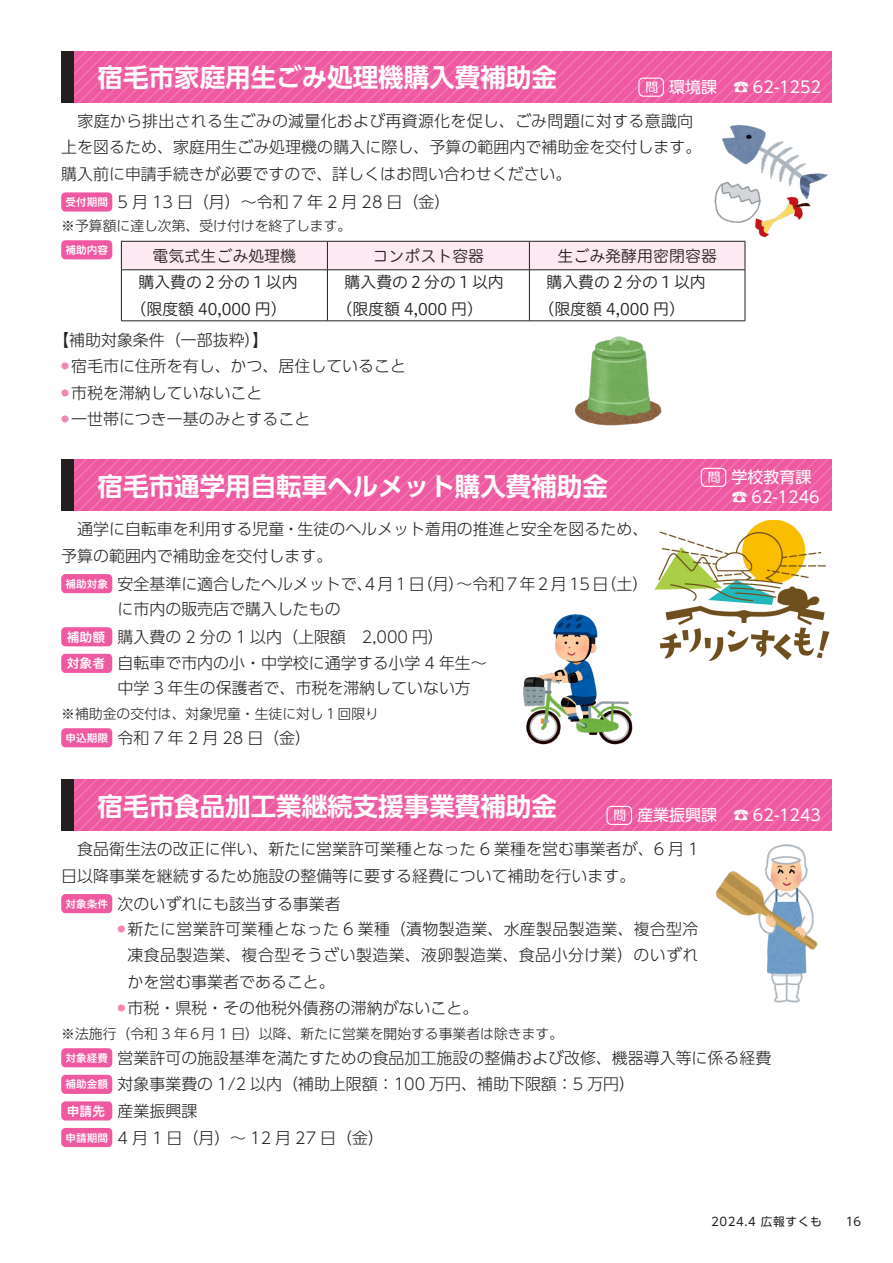
<style>
.page{position:relative;width:893px;height:1263px;background:#fff}
.page>*{position:absolute;margin:0;border:0;box-sizing:border-box;transform-origin:0 0}
.本文{font:700 25.5px "UD Shin Go Pro De";color:#fff}
.本文-2{font:300 15.9px/26.5px "UD Shin Go Pr 6";color:#231f20}
.本文-3{font:300 15.9px/26.5px "UD Shin Go Pro";color:#231f20}
.本文-4{font:15.9px "Hiragino UD Sans R Std N W3";color:#231f20}
.本文-5{font:300 15.9px/26.5px "UD Shin Go Pr 6";letter-spacing:.025em;color:#231f20}
.本文-6{font:15.9px "UD Shin Go Pr 6";color:#fff}
.本文-7{font:300 15.9px "UD Shin Go Pr 6";letter-spacing:.02em;color:#231f20}
.本文-8{font:300 13.8px "UD Shin Go Pr 6";color:#231f20}
.本文-9{font:300 13.8px "UD Shin Go Pro";color:#231f20}
.情報コーナー1{font:12.75px "Hiragino UD Sans R Std N W6";color:#fff}
.情報コーナー1-2{font:12.75px "UD Shin Go Pro";color:#fff}
.t1{font:11.7px "UD Shin Go Pro";letter-spacing:.05em;color:#231f20}
.情報コーナー1-3{font:10.65px "Hiragino UD Sans R Std N W6";color:#fff}
.本文-10{font:300 7.95px "UD Shin Go Pr 6";color:#f287b6}
</style>
<div class="page">
<div style="left:61px;top:192px;width:51px;height:20px;background:#ef59a1;border-radius:4px"></div>
<div style="left:61px;top:240px;width:51px;height:19px;background:#ef59a1;border-radius:4px"></div>
<svg style="left:74px;top:51px;width:758px;height:51px;background:#ef5ea4"></svg>
<div style="left:61px;top:51px;width:13px;height:51px;background:#231f20"></div>
<div style="left:638px;top:78px;width:26px;height:19px;border:1px solid #fff;border-radius:4px"></div>
<svg style="left:121px;top:241px;width:625px;height:29px;background:#efdde5"></svg>
<hr style="left:121px;top:270px;width:206px;height:1px;background:#231f20">
<hr style="left:121px;top:270px;width:1px;height:51px;background:#231f20">
<hr style="left:327px;top:270px;width:202px;height:1px;background:#231f20">
<hr style="left:327px;top:270px;width:1px;height:51px;background:#231f20">
<hr style="left:529px;top:270px;width:216px;height:1px;background:#231f20">
<hr style="left:529px;top:270px;width:1px;height:51px;background:#231f20">
<hr style="left:745px;top:270px;width:1px;height:51px;background:#231f20">
<hr style="left:121px;top:321px;width:206px;height:1px;background:#231f20">
<hr style="left:327px;top:321px;width:202px;height:1px;background:#231f20">
<hr style="left:529px;top:321px;width:216px;height:1px;background:#231f20">
<div style="left:61px;top:894px;width:51px;height:19px;background:#ef59a1;border-radius:4px"></div>
<div style="left:61px;top:1048px;width:51px;height:19px;background:#ef59a1;border-radius:4px"></div>
<div style="left:61px;top:1075px;width:51px;height:19px;background:#ef59a1;border-radius:4px"></div>
<div style="left:61px;top:1101px;width:51px;height:19px;background:#ef59a1;border-radius:4px"></div>
<div style="left:61px;top:1128px;width:51px;height:19px;background:#ef59a1;border-radius:4px"></div>
<svg style="left:74px;top:779px;width:758px;height:51px;background:#ef5ea4"></svg>
<div style="left:61px;top:779px;width:13px;height:51px;background:#231f20"></div>
<div style="left:606px;top:806px;width:26px;height:19px;border:1px solid #fff;border-radius:4px"></div>
<img style="left:706px;top:124px;width:122px;height:117px">
<img style="left:574px;top:336px;width:88px;height:90px">
<svg style="left:74px;top:459px;width:758px;height:51px;background:#ef5ea4"></svg>
<div style="left:61px;top:459px;width:13px;height:51px;background:#231f20"></div>
<div style="left:61px;top:574px;width:51px;height:19px;background:#ef59a1;border-radius:4px"></div>
<div style="left:61px;top:627px;width:51px;height:19px;background:#ef59a1;border-radius:4px"></div>
<div style="left:61px;top:654px;width:51px;height:19px;background:#ef59a1;border-radius:4px"></div>
<div style="left:61px;top:728px;width:51px;height:19px;background:#ef59a1;border-radius:4px"></div>
<div style="left:701px;top:468px;width:25px;height:19px;border:1px solid #fff;border-radius:4px"></div>
<img style="left:654px;top:521px;width:176px;height:139px">
<img style="left:716px;top:844px;width:102px;height:159px">
<img style="left:523px;top:614px;width:110px;height:131px">
<p class="本文" style="left:98px;top:57px;width:461px">宿毛市家庭用生ごみ処理機購入費補助金</p>
<p class="情報コーナー1-2" style="left:645px;top:77px;width:14px">問</p>
<p class="本文-6" style="left:669px;top:74px;width:49px">環境課</p>
<p class="本文-2" style="left:61px;top:107px;width:642px">　家庭から排出される生ごみの減量化および再資源化を促し、ごみ問題に対する意識向上を図るため、家庭用生ごみ処理機の購入に際し、予算の範囲内で補助金を交付します。購入前に申請手続きが必要ですので、詳しくはお問い合わせください。</p>
<p class="本文-2" style="left:118px;top:188px;width:334px">5 月 13 日（月）～令和 7 年 2 月 28 日（金(</p>
<p class="情報コーナー1-3" style="left:65px;top:194px;width:44px">受付期間</p>
<p class="本文-8" style="left:61px;top:215px;width:292px">※予算額に達し次第、受け付けを終了します。</p>
<p class="情報コーナー1-3" style="left:65px;top:242px;width:44px">補助内容</p>
<p class="本文-4" style="left:153px;top:244px;width:145px">電気式生ごみ処理機</p>
<p class="本文-4" style="left:138px;top:270px;width:161px">購入費の２分の１以内</p>
<p class="本文-4" style="left:130px;top:297px;width:158px">（限度額 40,000 円(</p>
<p class="本文-4" style="left:557px;top:244px;width:161px">生ごみ発酵用密閉容器</p>
<p class="本文-4" style="left:373px;top:244px;width:113px">コンポスト容器</p>
<p class="本文-4" style="left:344px;top:270px;width:161px">購入費の２分の１以内</p>
<p class="本文-4" style="left:336px;top:297px;width:148px">（限度額 4,000 円(</p>
<p class="本文-4" style="left:546px;top:270px;width:161px">購入費の２分の１以内</p>
<p class="本文-4" style="left:538px;top:297px;width:148px">（限度額 4,000 円(</p>
<p class="本文-2" style="left:53px;top:326px;width:217px">【補助対象条件（一部抜粋【(</p>
<p class="本文-2" style="left:71px;top:352px;width:336px">宿毛市に住所を有し、かつ、居住していること</p>
<p class="本文-10" style="left:61px;top:360px;width:9px">●</p>
<p class="本文-2" style="left:71px;top:379px;width:193px">市税を滞納していないこと</p>
<p class="本文-10" style="left:61px;top:386px;width:9px">●</p>
<p class="本文-2" style="left:71px;top:406px;width:241px">一世帯につき一基のみとすること</p>
<p class="本文-10" style="left:61px;top:413px;width:9px">●</p>
<p class="本文-6" style="left:733px;top:74px;width:90px">☎ 62-1252</p>
<p class="本文" style="left:98px;top:465px;width:512px">宿毛市通学用自転車ヘルメット購入費補助金</p>
<p class="本文-3" style="left:61px;top:515px;width:589px">　通学に自転車を利用する児童・生徒のヘルメット着用の推進と安全を図るため、予算の範囲内で補助金を交付します。</p>
<p class="本文-3" style="left:118px;top:570px;width:532px">安全基準に適合したヘルメットで 4、月1 （日月）～令和7年2月15 （日土(</p>
<p class="情報コーナー1-3" style="left:65px;top:575px;width:44px">補助対象</p>
<p class="情報コーナー1" style="left:67px;top:627px;width:40px">補助額</p>
<p class="情報コーナー1" style="left:67px;top:654px;width:40px">対象者</p>
<p class="本文-3" style="left:118px;top:595px;width:225px">に市内の販売店で購入したもの</p>
<p class="本文-3" style="left:118px;top:623px;width:328px">購入費の 2 分の 1 以内（上限額　2,000 円(</p>
<p class="本文-3" style="left:118px;top:649px;width:371px">自転車で市内の小・中学校に通学する小学 4 年生~</p>
<p class="本文-3" style="left:118px;top:674px;width:355px">中学 3 年生の保護者で、市税を滞納していない方</p>
<p class="本文-9" style="left:61px;top:703px;width:319px">※補助金の交付は、対象児童・生徒に対し１回限り</p>
<p class="本文-3" style="left:118px;top:724px;width:195px">令和 7 年 2 月 28 日（金(</p>
<p class="情報コーナー1-3" style="left:65px;top:730px;width:44px">申込期限</p>
<p class="情報コーナー1-2" style="left:708px;top:467px;width:14px">問</p>
<p class="本文-6" style="left:732px;top:464px;width:81px">学校教育課</p>
<p class="本文-6" style="left:732px;top:484px;width:90px">☎ 62-1246</p>
<p class="本文" style="left:98px;top:785px;width:461px">宿毛市食品加工業継続支援事業費補助金</p>
<p class="情報コーナー1-2" style="left:614px;top:805px;width:14px">問</p>
<p class="本文-6" style="left:637px;top:802px;width:81px">産業振興課</p>
<p class="本文-2" style="left:61px;top:835px;width:639px">　食品衛生法の改正に伴い、新たに営業許可業種となった 6 業種を営む事業者が、6 月 1日以降事業を継続するため施設の整備等に要する経費について補助を行います。</p>
<p class="本文-2" style="left:118px;top:890px;width:225px">次のいずれにも該当する事業者</p>
<p class="情報コーナー1-3" style="left:65px;top:895px;width:44px">対象条件</p>
<p class="本文-7" style="left:128px;top:916px;width:572px">新たに営業許可業種となった 6 業種（漬物製造業、水産製品製造業、複合型冷</p>
<p class="本文-10" style="left:118px;top:922px;width:9px">●</p>
<p class="本文-6" style="left:733px;top:802px;width:90px">☎ 62-1243</p>
<p class="本文-5" style="left:128px;top:941px;width:572px">凍食品製造業、複合型そうざい製造業、液卵製造業、食品小分け業）のいずれかを営む事業者であること。</p>
<p class="本文-2" style="left:128px;top:994px;width:352px">市税・県税・その他税外債務の滞納がないこと。</p>
<p class="本文-10" style="left:118px;top:1002px;width:9px">●</p>
<p class="本文-8" style="left:61px;top:1023px;width:503px">※法施行（令和 3 年６月 1 日）以降、新たに営業を開始する事業者は除きます。</p>
<p class="本文-2" style="left:118px;top:1044px;width:655px">営業許可の施設基準を満たすための食品加工施設の整備および改修、機器導入等に係る経費</p>
<p class="情報コーナー1-3" style="left:65px;top:1050px;width:44px">対象経費</p>
<p class="情報コーナー1-3" style="left:65px;top:1076px;width:44px">補助金額</p>
<p class="本文-2" style="left:118px;top:1070px;width:519px">対象事業費の 1/2 以内（補助上限額：100 万円、補助下限額：5 万円(</p>
<p class="情報コーナー1" style="left:67px;top:1101px;width:40px">申請先</p>
<p class="本文-2" style="left:118px;top:1097px;width:81px">産業振興課</p>
<p class="情報コーナー1-3" style="left:65px;top:1129px;width:44px">申請期間</p>
<p class="本文-2" style="left:118px;top:1124px;width:268px">4 月 1 日（月）～ 12 月 27 日（金(</p>
<p class="t1" style="left:711px;top:1212px;width:112px">2024.4 広報すくも</p>
<p class="t1" style="left:846px;top:1212px;width:17px">16</p>
</div>
